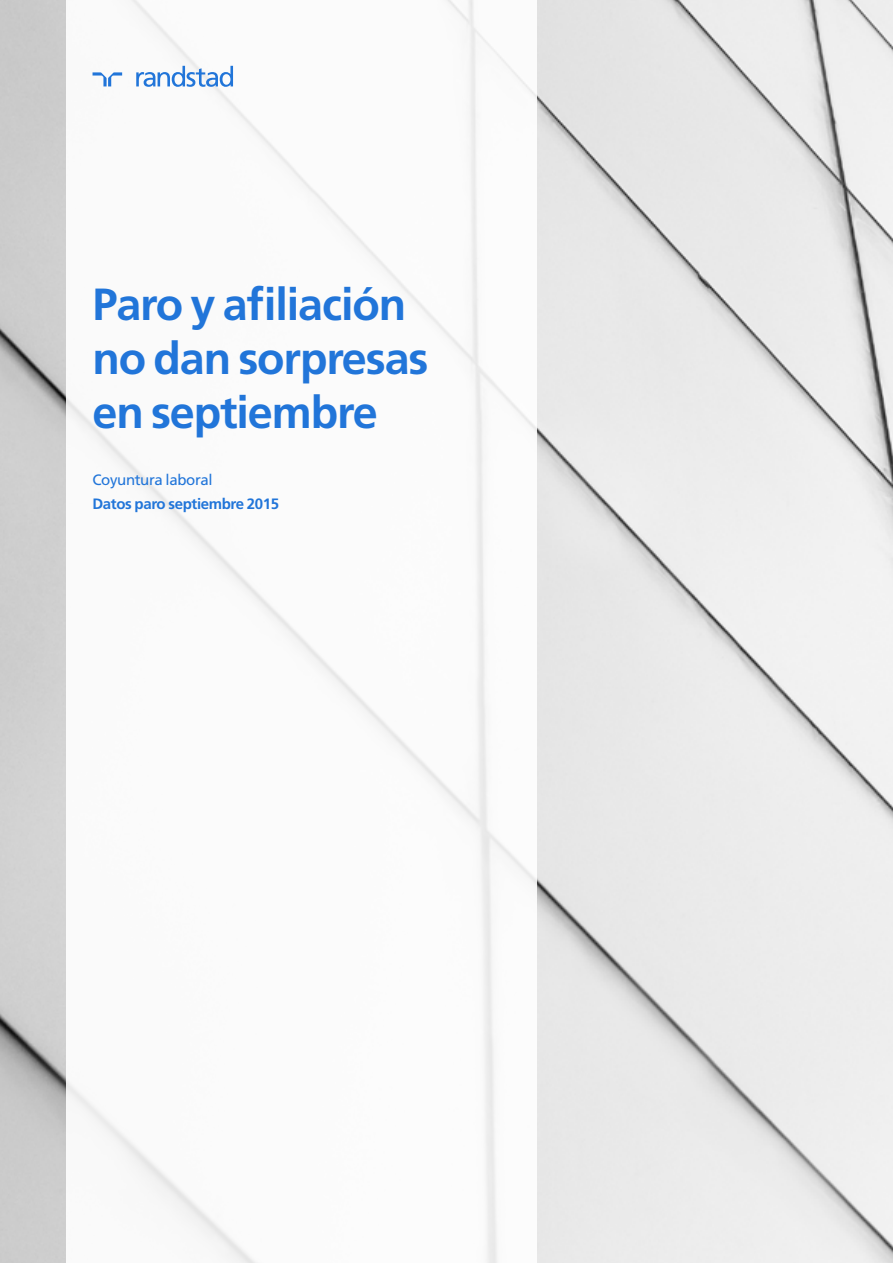
<style>
.page{position:relative;width:893px;height:1263px;background:#fff}
.page>*{position:absolute;margin:0;border:0;box-sizing:border-box;transform-origin:0 0}
.t1{font:700 45px/54px "Frutiger";letter-spacing:-.025em;color:#2175d9}
.t2{font:700 15px "Frutiger";letter-spacing:-.025em;color:#2175d9}
.t3{font:15px "Frutiger";letter-spacing:-.025em;color:#2175d9}
</style>
<div class="page">
<img style="left:0;top:0;width:893px;height:1263px">
<div style="left:67px;top:0;width:470px;height:1263px;background:#fff"></div>
<svg style="left:93px;top:72px;width:29px;height:14px"></svg>
<svg style="left:136px;top:66px;width:97px;height:21px"></svg>
<p class="t1" style="left:93px;top:278px;width:338px">Paro y afiliación no dan sorpresas en septiembre</p>
<p class="t3" style="left:93px;top:471px;width:122px">Coyuntura laboral</p>
<p class="t2" style="left:93px;top:495px;width:188px">Datos paro septiembre 2015</p>
</div>
